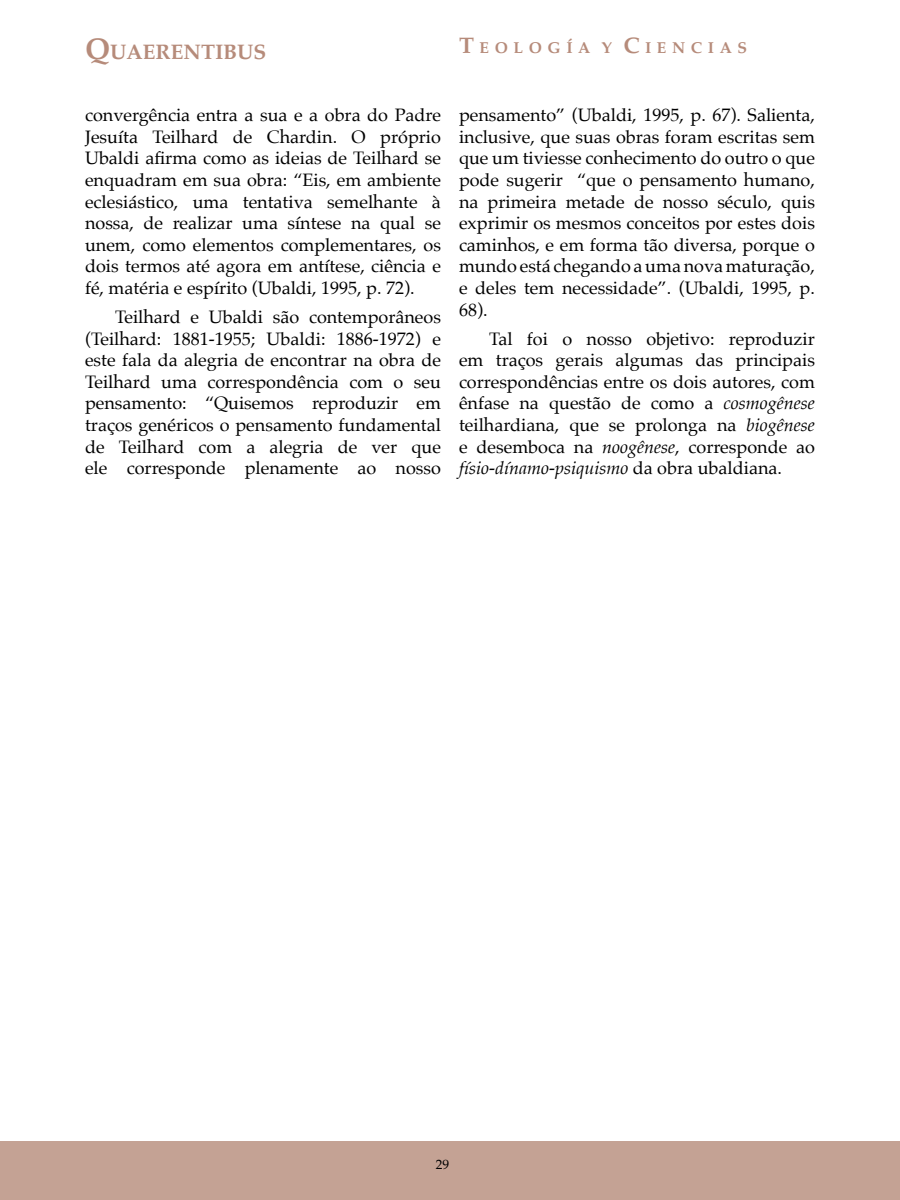
<style>
.page{position:relative;width:900px;height:1200px;background:#fff}
.page>*{position:absolute;margin:0;border:0;box-sizing:border-box;transform-origin:0 0}
.t1{font:700 21px "Palatino";color:#b68b7a}
.t2{font:18px/21.6px "Palatino";color:#000001;text-align:justify}
.t3{font:700 15.75px "Palatino";letter-spacing:.355em;color:#b68b7a}
.t4{font:13.5px "Palatino";color:#000001}
.s1{font-size:30px}
.s2{font-size:22.5px}
.s3{font-style:italic}
</style>
<div class="page">
<div style="left:0;top:1142px;width:900px;height:58px;background:#c4a294"></div>
<p class="t1" style="left:85px;top:34px;width:183px"><span class="s1">Q</span>UAERENTIBUS</p>
<p class="t3" style="left:459px;top:34px;width:290px"><span class="s2">T</span> EOLOGÍA Y <span class="s2">C</span> IENCIAS</p>
<p class="t2" style="left:85px;top:104px;width:357px">convergência entra a sua e a obra do Padre Jesuíta Teilhard de Chardin. O próprio Ubaldi afirma como as ideias de Teilhard se enquadram em sua obra: “Eis, em ambiente eclesiástico, uma tentativa semelhante à nossa, de realizar uma síntese na qual se unem, como elementos complementares, os dois termos até agora em antítese, ciência e fé, matéria e espírito (Ubaldi, 1995, p. 72).</p>
<p class="t2" style="left:85px;top:306px;width:357px;text-indent:30px">Teilhard e Ubaldi são contemporâneos (Teilhard: 1881-1955; Ubaldi: 1886-1972) e este fala da alegria de encontrar na obra de Teilhard uma correspondência com o seu pensamento: “Quisemos reproduzir em traços genéricos o pensamento fundamental de Teilhard com a alegria de ver que ele corresponde plenamente ao nosso</p>
<p class="t2" style="left:459px;top:104px;width:357px">pensamento” (Ubaldi, 1995, p. 67). Salienta, inclusive, que suas obras foram escritas sem que um tiviesse conhecimento do outro o que pode sugerir “que o pensamento humano, na primeira metade de nosso século, quis exprimir os mesmos conceitos por estes dois caminhos, e em forma tão diversa, porque o mundo está chegando a uma nova maturação, e deles tem necessidade”. (Ubaldi, 1995, p.<br>68).</p>
<p class="t2" style="left:459px;top:328px;width:357px;text-indent:30px">Tal foi o nosso objetivo: reproduzir em traços gerais algumas das principais correspondências entre os dois autores, com ênfase na questão de como a <span class="s3">cosmogênese </span>teilhardiana, que se prolonga na <span class="s3">biogênese </span>e desemboca na <span class="s3">noogênese</span>, corresponde ao <span class="s3">físio-dínamo-psiquismo</span> da obra ubaldiana.</p>
<p class="t4" style="left:436px;top:1153px;width:15px">29</p>
</div>
